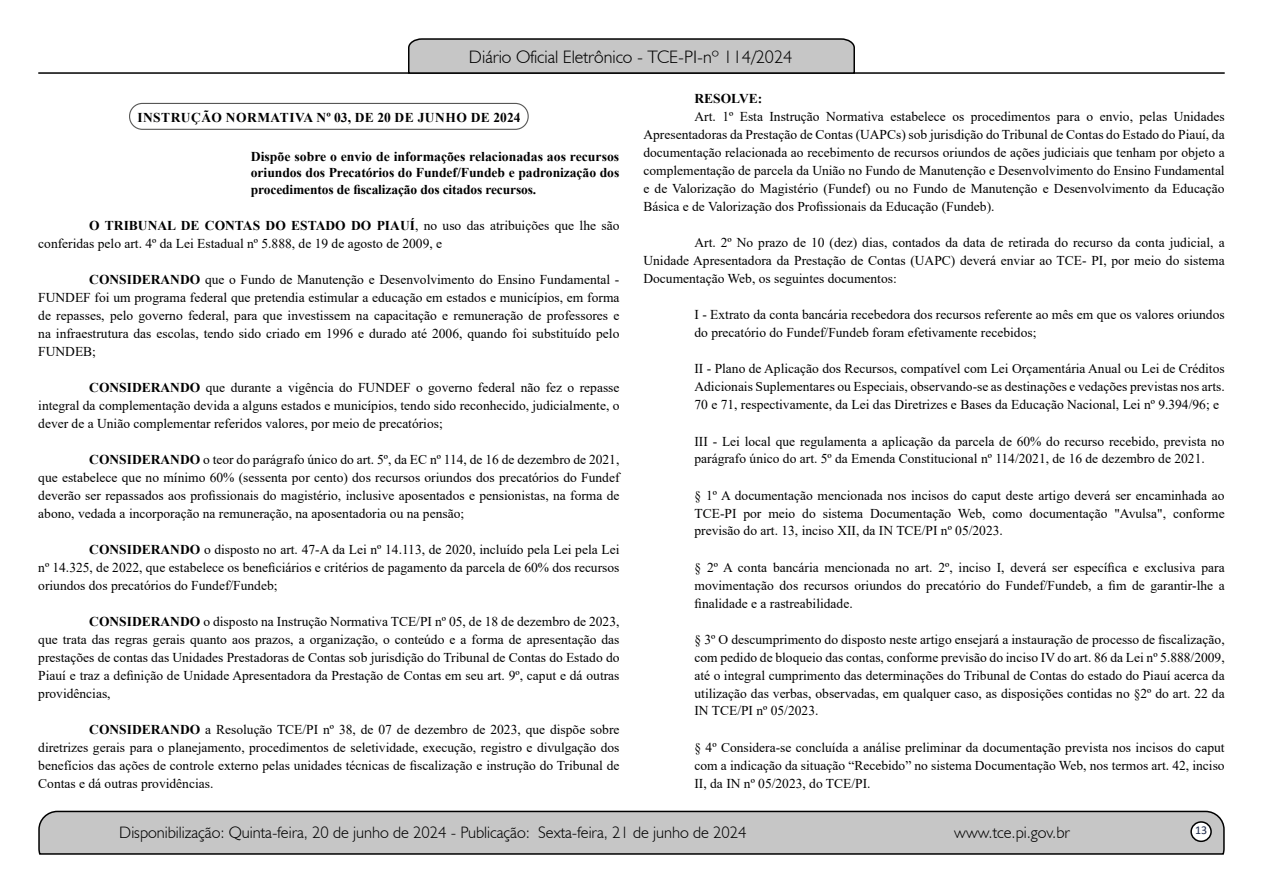
<style>
.page{position:relative;width:1263px;height:893px;background:#fff}
.page>*{position:absolute;margin:0;border:0;box-sizing:border-box;transform-origin:0 0}
.t1{font:300 18px "Humanist 521 BT";color:#000}
.t2{font:300 16.5px "Humanist 521 BT";color:#000}
.t3{font:13.5px/18px "Times New Roman";color:#000;text-align:justify}
.t4{font:700 13.5px/16.5px "Times New Roman";letter-spacing:-.01em;color:#000;text-align:justify}
.t5{font:700 13.5px "Times New Roman";letter-spacing:.035em;color:#000}
.t6{font:12px "Calibri";color:#212d4c}
.s1{font-weight:700}
</style>
<div class="page">
<svg style="left:38px;top:810px;width:1187px;height:45px;background:#b9b9b9"></svg>
<div style="left:1191px;top:822px;width:20px;height:19px;background:#fff;border-radius:50%"></div>
<div style="left:1190px;top:821px;width:22px;height:21px;border:2px solid #000;border-radius:50%"></div>
<hr style="left:38px;top:72px;width:1187px;height:2px;background:#000">
<svg style="left:407px;top:38px;width:449px;height:36px;background:#b4b4b4"></svg>
<div style="left:129px;top:103px;width:400px;height:27px;border:1px solid #575756;border-radius:13px"></div>
<h1 class="t1" style="left:469px;top:46px;width:325px">Diário Oficial Eletrônico - TCE-PI-nº 114/2024</h1>
<p class="t5" style="left:137px;top:107px;width:385px">INSTRUÇÃO NORMATIVA Nº 03, DE 20 DE JUNHO DE 2024</p>
<p class="t4" style="left:251px;top:147px;width:370px">Dispõe sobre o envio de informações relacionadas aos recursos oriundos dos Precatórios do Fundef/Fundeb e padronização dos procedimentos de fiscalização dos citados recursos.</p>
<p class="t3" style="left:38px;top:216px;width:583px;text-indent:51px"><span class="s1">O TRIBUNAL DE CONTAS DO ESTADO DO PIAUÍ</span>, no uso das atribuições que lhe são conferidas pelo art. 4º da Lei Estadual nº 5.888, de 19 de agosto de 2009, e</p>
<p class="t3" style="left:38px;top:270px;width:583px;text-indent:51px"><span class="s1">CONSIDERANDO</span> que o Fundo de Manutenção e Desenvolvimento do Ensino Fundamental - FUNDEF foi um programa federal que pretendia estimular a educação em estados e municípios, em forma de repasses, pelo governo federal, para que investissem na capacitação e remuneração de professores e na infraestrutura das escolas, tendo sido criado em 1996 e durado até 2006, quando foi substituído pelo FUNDEB;</p>
<p class="t3" style="left:38px;top:378px;width:583px;text-indent:51px"><span class="s1">CONSIDERANDO</span> que durante a vigência do FUNDEF o governo federal não fez o repasse integral da complementação devida a alguns estados e municípios, tendo sido reconhecido, judicialmente, o dever de a União complementar referidos valores, por meio de precatórios;</p>
<p class="t3" style="left:38px;top:450px;width:583px;text-indent:51px"><span class="s1">CONSIDERANDO</span> o teor do parágrafo único do art. 5º, da EC nº 114, de 16 de dezembro de 2021, que estabelece que no mínimo 60% (sessenta por cento) dos recursos oriundos dos precatórios do Fundef deverão ser repassados aos profissionais do magistério, inclusive aposentados e pensionistas, na forma de abono, vedada a incorporação na remuneração, na aposentadoria ou na pensão;</p>
<p class="t3" style="left:38px;top:540px;width:583px;text-indent:51px"><span class="s1">CONSIDERANDO</span> o disposto no art. 47-A da Lei nº 14.113, de 2020, incluído pela Lei pela Lei nº 14.325, de 2022, que estabelece os beneficiários e critérios de pagamento da parcela de 60% dos recursos oriundos dos precatórios do Fundef/Fundeb;</p>
<p class="t3" style="left:38px;top:612px;width:583px;text-indent:51px"><span class="s1">CONSIDERANDO</span> o disposto na Instrução Normativa TCE/PI nº 05, de 18 de dezembro de 2023, que trata das regras gerais quanto aos prazos, a organização, o conteúdo e a forma de apresentação das prestações de contas das Unidades Prestadoras de Contas sob jurisdição do Tribunal de Contas do Estado do Piauí e traz a definição de Unidade Apresentadora da Prestação de Contas em seu art. 9º, caput e dá outras providências,</p>
<p class="t3" style="left:38px;top:720px;width:583px;text-indent:51px"><span class="s1">CONSIDERANDO</span> a Resolução TCE/PI nº 38, de 07 de dezembro de 2023, que dispõe sobre diretrizes gerais para o planejamento, procedimentos de seletividade, execução, registro e divulgação dos benefícios das ações de controle externo pelas unidades técnicas de fiscalização e instrução do Tribunal de Contas e dá outras providências.</p>
<p class="t4" style="left:694px;top:90px;width:69px">RESOLVE:</p>
<p class="t3" style="left:643px;top:108px;width:583px;text-indent:51px">Art. 1º Esta Instrução Normativa estabelece os procedimentos para o envio, pelas Unidades Apresentadoras da Prestação de Contas (UAPCs) sob jurisdição do Tribunal de Contas do Estado do Piauí, da documentação relacionada ao recebimento de recursos oriundos de ações judiciais que tenham por objeto a complementação de parcela da União no Fundo de Manutenção e Desenvolvimento do Ensino Fundamental e de Valorização do Magistério (Fundef) ou no Fundo de Manutenção e Desenvolvimento da Educação Básica e de Valorização dos Profissionais da Educação (Fundeb).</p>
<p class="t3" style="left:643px;top:234px;width:583px;text-indent:51px">Art. 2º No prazo de 10 (dez) dias, contados da data de retirada do recurso da conta judicial, a Unidade Apresentadora da Prestação de Contas (UAPC) deverá enviar ao TCE- PI, por meio do sistema Documentação Web, os seguintes documentos:</p>
<p class="t3" style="left:694px;top:306px;width:532px">I - Extrato da conta bancária recebedora dos recursos referente ao mês em que os valores oriundos do precatório do Fundef/Fundeb foram efetivamente recebidos;</p>
<p class="t3" style="left:694px;top:360px;width:532px">II - Plano de Aplicação dos Recursos, compatível com Lei Orçamentária Anual ou Lei de Créditos Adicionais Suplementares ou Especiais, observando-se as destinações e vedações previstas nos arts.<br>70 e 71, respectivamente, da Lei das Diretrizes e Bases da Educação Nacional, Lei nº 9.394/96; e</p>
<p class="t3" style="left:694px;top:432px;width:532px">III - Lei local que regulamenta a aplicação da parcela de 60% do recurso recebido, prevista no parágrafo único do art. 5º da Emenda Constitucional nº 114/2021, de 16 de dezembro de 2021.</p>
<p class="t3" style="left:694px;top:486px;width:532px">§ 1º A documentação mencionada nos incisos do caput deste artigo deverá ser encaminhada ao TCE-PI por meio do sistema Documentação Web, como documentação "Avulsa", conforme previsão do art. 13, inciso XII, da IN TCE/PI nº 05/2023.</p>
<p class="t3" style="left:694px;top:558px;width:532px">§ 2º A conta bancária mencionada no art. 2º, inciso I, deverá ser específica e exclusiva para movimentação dos recursos oriundos do precatório do Fundef/Fundeb, a fim de garantir-lhe a finalidade e a rastreabilidade.</p>
<p class="t3" style="left:694px;top:630px;width:532px">§ 3º O descumprimento do disposto neste artigo ensejará a instauração de processo de fiscalização, com pedido de bloqueio das contas, conforme previsão do inciso IV do art. 86 da Lei nº 5.888/2009, até o integral cumprimento das determinações do Tribunal de Contas do estado do Piauí acerca da utilização das verbas, observadas, em qualquer caso, as disposições contidas no §2º do art. 22 da IN TCE/PI nº 05/2023.</p>
<p class="t3" style="left:694px;top:737px;width:532px">§ 4º Considera-se concluída a análise preliminar da documentação prevista nos incisos do caput com a indicação da situação “Recebido” no sistema Documentação Web, nos termos art. 42, inciso II, da IN nº 05/2023, do TCE/PI.</p>
<p class="t2" style="left:119px;top:822px;width:629px">Disponibilização: Quinta-feira, 20 de junho de 2024 - Publicação: Sexta-feira, 21 de junho de 2024</p>
<p class="t2" style="left:954px;top:822px;width:117px">www.tce.pi.gov.br</p>
<p class="t6" style="left:1195px;top:821px;width:14px">13</p>
</div>
